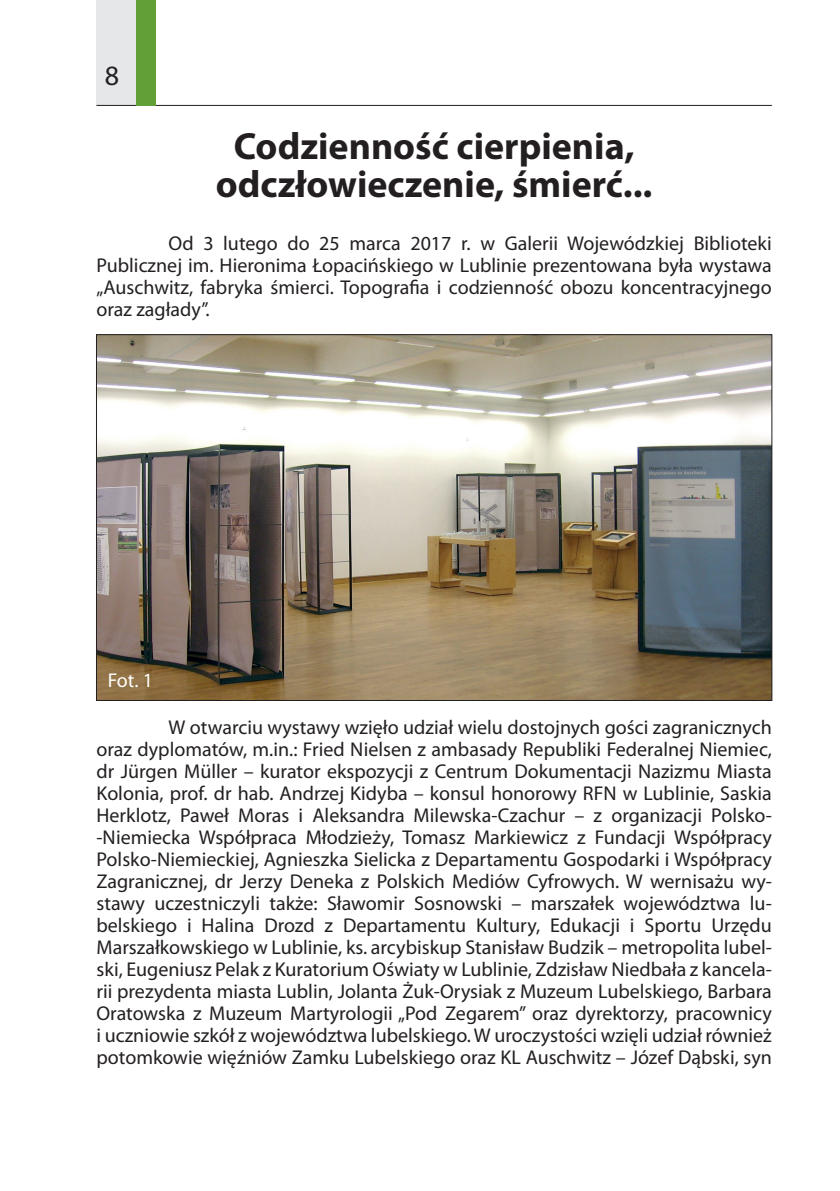
<style>
.page{position:relative;width:840px;height:1191px;background:#fff}
.page>*{position:absolute;margin:0;border:0;box-sizing:border-box;transform-origin:0 0}
.t1{font:700 38px/38px "Myriad Pro";color:#231f20;text-align:center}
.t2{font:28px "Myriad Pro";color:#231f20}
.t3{font:20px/22px "Myriad Pro";color:#231f20;text-align:justify}
.t4{font:20px "Myriad Pro";color:#fff}
</style>
<div class="page">
<div style="left:96px;top:0;width:50px;height:105px;background:#e6e7e9"></div>
<hr style="left:96px;top:105px;width:675px;height:1px;background:#231f20">
<div style="left:136px;top:0;width:19px;height:105px;background:#60a036"></div>
<img style="left:98px;top:336px;width:671px;height:362px">
<h2 class="t2" style="left:105px;top:58px;width:16px">8</h2>
<h1 class="t1" style="left:216px;top:126px;width:438px">Codzienność cierpienia, odczłowieczenie, śmierć...</h1>
<p class="t3" style="left:96px;top:232px;width:676px;text-indent:72px">Od 3 lutego do 25 marca 2017 r. w Galerii Wojewódzkiej Biblioteki Publicznej im. Hieronima Łopacińskiego w Lublinie prezentowana była wystawa „Auschwitz, fabryka śmierci. Topografia i codzienność obozu koncentracyjnego oraz zagłady”.</p>
<p class="t4" style="left:108px;top:667px;width:47px">Fot. 1</p>
<p class="t3" style="left:96px;top:716px;width:676px;text-indent:72px">W otwarciu wystawy wzięło udział wielu dostojnych gości zagranicznych oraz dyplomatów, m.in.: Fried Nielsen z ambasady Republiki Federalnej Niemiec, dr Jürgen Müller – kurator ekspozycji z Centrum Dokumentacji Nazizmu Miasta Kolonia, prof. dr hab. Andrzej Kidyba – konsul honorowy RFN w Lublinie, Saskia Herklotz, Paweł Moras i Aleksandra Milewska-Czachur – z organizacji Polsko--Niemiecka Współpraca Młodzieży, Tomasz Markiewicz z Fundacji Współpracy Polsko-Niemieckiej, Agnieszka Sielicka z Departamentu Gospodarki i Współpracy Zagranicznej, dr Jerzy Deneka z Polskich Mediów Cyfrowych. W wernisażu wy&shy;stawy uczestniczyli także: Sławomir Sosnowski – marszałek województwa lu&shy;belskiego i Halina Drozd z Departamentu Kultury, Edukacji i Sportu Urzędu Marszałkowskiego w Lublinie, ks. arcybiskup Stanisław Budzik – metropolita lubel&shy;ski, Eugeniusz Pelak z Kuratorium Oświaty w Lublinie, Zdzisław Niedbała z kancela&shy;rii prezydenta miasta Lublin, Jolanta Żuk-Orysiak z Muzeum Lubelskiego, Barbara Oratowska z Muzeum Martyrologii „Pod Zegarem” oraz dyrektorzy, pracownicy i uczniowie szkół z województwa lubelskiego. W uroczystości wzięli udział również potomkowie więźniów Zamku Lubelskiego oraz KL Auschwitz – Józef Dąbski, syn</p>
</div>
